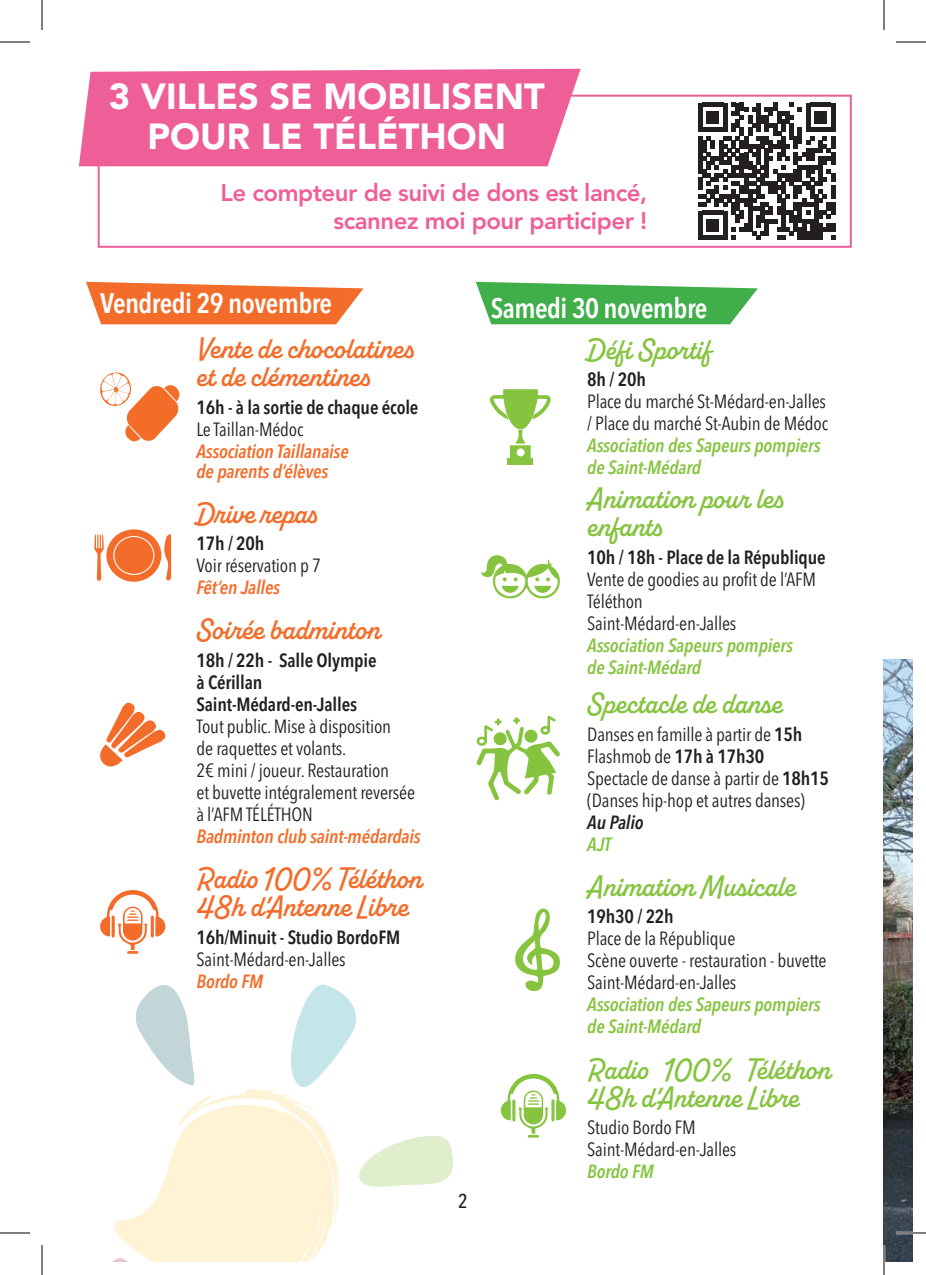
<style>
.page{position:relative;width:926px;height:1275px;background:#fff}
.page>*{position:absolute;margin:0;border:0;box-sizing:border-box;transform-origin:0 0}
.t1{font:900 36px/40px "Avenir LT Std";color:#fff;text-align:center}
.t2{font:600 30px/28px "Alkaline";color:#86c440}
.t3{font:600 30px/28px "Alkaline";color:#f36c29}
.t4{font:600 condensed 28px "Avenir Next LT Pro";letter-spacing:-.02em;color:#fff}
.t5{font:800 24px/28px "Avenir LT Std";letter-spacing:-.02em;color:#ef5f97;text-align:right}
.t6{font:500 condensed 20px "Avenir Next LT Pro";color:#231f20}
.t7{font:condensed 19px/22px "Avenir Next LT Pro";letter-spacing:-.01em;color:#231f20}
.t8{font:600 condensed 19px/22px "Avenir Next LT Pro";letter-spacing:-.01em;color:#231f20}
.t9{font:italic 600 condensed 19px/22px "Avenir Next LT Pro";letter-spacing:-.01em;color:#86c440}
.t10{font:italic 600 condensed 19px/20px "Avenir Next LT Pro";letter-spacing:-.01em;color:#f36c29}
.t11{font:italic 600 condensed 19px "Avenir Next LT Pro";letter-spacing:-.01em;color:#231f20}
.s1{font-weight:600}
</style>
<div class="page">
<svg style="left:113px;top:984px;width:340px;height:277px"></svg>
<img style="left:884px;top:659px;width:28px;height:602px">
<svg style="left:476px;top:282px;width:282px;height:42px;background:#5bb962"></svg>
<div style="left:98px;top:95px;width:754px;height:153px;border:2px solid #ef5f97"></div>
<div style="left:79px;top:69px;width:502px;height:97px;background:#ef5f97"></div>
<svg style="left:86px;top:282px;width:277px;height:42px;background:#f48047"></svg>
<svg style="left:100px;top:890px;width:66px;height:63px"></svg>
<svg style="left:500px;top:1074px;width:66px;height:63px"></svg>
<svg style="left:100px;top:702px;width:66px;height:65px"></svg>
<svg style="left:94px;top:529px;width:77px;height:53px"></svg>
<div style="left:508px;top:458px;width:25px;height:7px;background:#86c440"></div>
<svg style="left:490px;top:389px;width:61px;height:69px"></svg>
<svg style="left:481px;top:555px;width:79px;height:44px"></svg>
<svg style="left:515px;top:908px;width:45px;height:83px"></svg>
<svg style="left:698px;top:103px;width:137px;height:137px"></svg>
<svg style="left:476px;top:715px;width:84px;height:85px"></svg>
<svg style="left:100px;top:372px;width:80px;height:70px"></svg>
<hr style="left:896px;top:1231px;width:30px;height:3px;background:#fff">
<hr style="left:0;top:42px;width:30px;height:1px;background:#000">
<hr style="left:896px;top:42px;width:30px;height:1px;background:#000">
<hr style="left:0;top:1232px;width:30px;height:1px;background:#000">
<hr style="left:896px;top:1232px;width:30px;height:1px;background:#000">
<hr style="left:42px;top:0;width:1px;height:30px;background:#000">
<hr style="left:42px;top:1245px;width:1px;height:30px;background:#000">
<hr style="left:884px;top:0;width:1px;height:30px;background:#000">
<hr style="left:884px;top:1245px;width:1px;height:30px;background:#000">
<h1 class="t1" style="left:109px;top:76px;width:437px">3 VILLES SE MOBILISENT<br>POUR LE TÉLÉTHON</h1>
<p class="t5" style="left:221px;top:179px;width:428px">Le compteur de suivi de dons est lancé, scannez moi pour participer !</p>
<h3 class="t4" style="left:100px;top:286px;width:234px">Vendredi 29 novembre</h3>
<h2 class="t3" style="left:196px;top:335px;width:218px">Vente de chocolatines et de clémentines</h2>
<p class="t8" style="left:196px;top:396px;width:223px">16h - à la sortie de chaque école</p>
<p class="t7" style="left:196px;top:418px;width:108px">Le Taillan-Médoc</p>
<p class="t10" style="left:196px;top:441px;width:154px">Association Taillanaise de parents d’élèves</p>
<h2 class="t3" style="left:196px;top:500px;width:121px">Drive repas</h2>
<p class="t8" style="left:196px;top:532px;width:69px">17h / 20h</p>
<p class="t7" style="left:196px;top:554px;width:126px">Voir réservation p 7</p>
<p class="t10" style="left:196px;top:577px;width:85px">Fêt’en Jalles</p>
<h2 class="t3" style="left:196px;top:617px;width:186px">Soirée badminton</h2>
<p class="t8" style="left:196px;top:649px;width:182px">18h / 22h - Salle Olympie à Cérillan<br>Saint-Médard-en-Jalles</p>
<p class="t7" style="left:196px;top:715px;width:220px">Tout public. Mise à disposition<br>de raquettes et volants.<br>2€ mini / joueur. Restauration<br>et buvette intégralement reversée à l’AFM TÉLÉTHON</p>
<p class="t10" style="left:196px;top:826px;width:226px">Badminton club saint-médardais</p>
<h2 class="t3" style="left:196px;top:865px;width:227px">Radio 100% Téléthon<br>48h d’Antenne Libre</h2>
<p class="t8" style="left:196px;top:926px;width:205px">16h/Minuit - Studio BordoFM</p>
<p class="t7" style="left:196px;top:948px;width:151px">Saint-Médard-en-Jalles</p>
<p class="t10" style="left:196px;top:971px;width:68px">Bordo FM</p>
<p class="t6" style="left:458px;top:1188px;width:11px">2</p>
<h3 class="t4" style="left:491px;top:291px;width:218px">Samedi 30 novembre</h3>
<h2 class="t2" style="left:587px;top:336px;width:125px">Défi Sportif</h2>
<p class="t8" style="left:587px;top:368px;width:60px">8h / 20h</p>
<p class="t7" style="left:587px;top:390px;width:242px">Place du marché St-Médard-en-Jalles / Place du marché St-Aubin de Médoc</p>
<p class="t9" style="left:587px;top:434px;width:235px">Association des Sapeurs pompiers de Saint-Médard</p>
<h2 class="t2" style="left:587px;top:485px;width:197px">Animation pour les enfants</h2>
<p class="t8" style="left:587px;top:546px;width:240px">10h / 18h - Place de la République</p>
<p class="t7" style="left:587px;top:568px;width:230px">Vente de goodies au profit de l’AFM<br>Téléthon<br>Saint-Médard-en-Jalles</p>
<p class="t9" style="left:587px;top:634px;width:207px">Association Sapeurs pompiers de Saint-Médard</p>
<h2 class="t2" style="left:587px;top:690px;width:196px">Spectacle de danse</h2>
<p class="t7" style="left:587px;top:723px;width:243px">Danses en famille à partir de <span class="s1">15h<br></span>Flashmob de <span class="s1">17h à 17h30<br></span>Spectacle de danse à partir de <span class="s1">18h15 </span>(Danses hip-hop et autres danses)</p>
<p class="t11" style="left:587px;top:810px;width:58px">Au Palio</p>
<p class="t9" style="left:587px;top:833px;width:26px">AJT</p>
<h2 class="t2" style="left:587px;top:873px;width:209px">Animation Musicale</h2>
<p class="t8" style="left:587px;top:905px;width:88px">19h30 / 22h</p>
<p class="t7" style="left:587px;top:927px;width:241px">Place de la République<br>Scène ouverte - restauration - buvette<br>Saint-Médard-en-Jalles</p>
<p class="t9" style="left:587px;top:993px;width:235px">Association des Sapeurs pompiers de Saint-Médard</p>
<h2 class="t2" style="left:587px;top:1056px;width:245px">Radio 100% Téléthon<br>48h d’Antenne Libre</h2>
<p class="t7" style="left:587px;top:1116px;width:151px">Studio Bordo FM<br>Saint-Médard-en-Jalles</p>
<p class="t9" style="left:587px;top:1160px;width:68px">Bordo FM</p>
</div>
